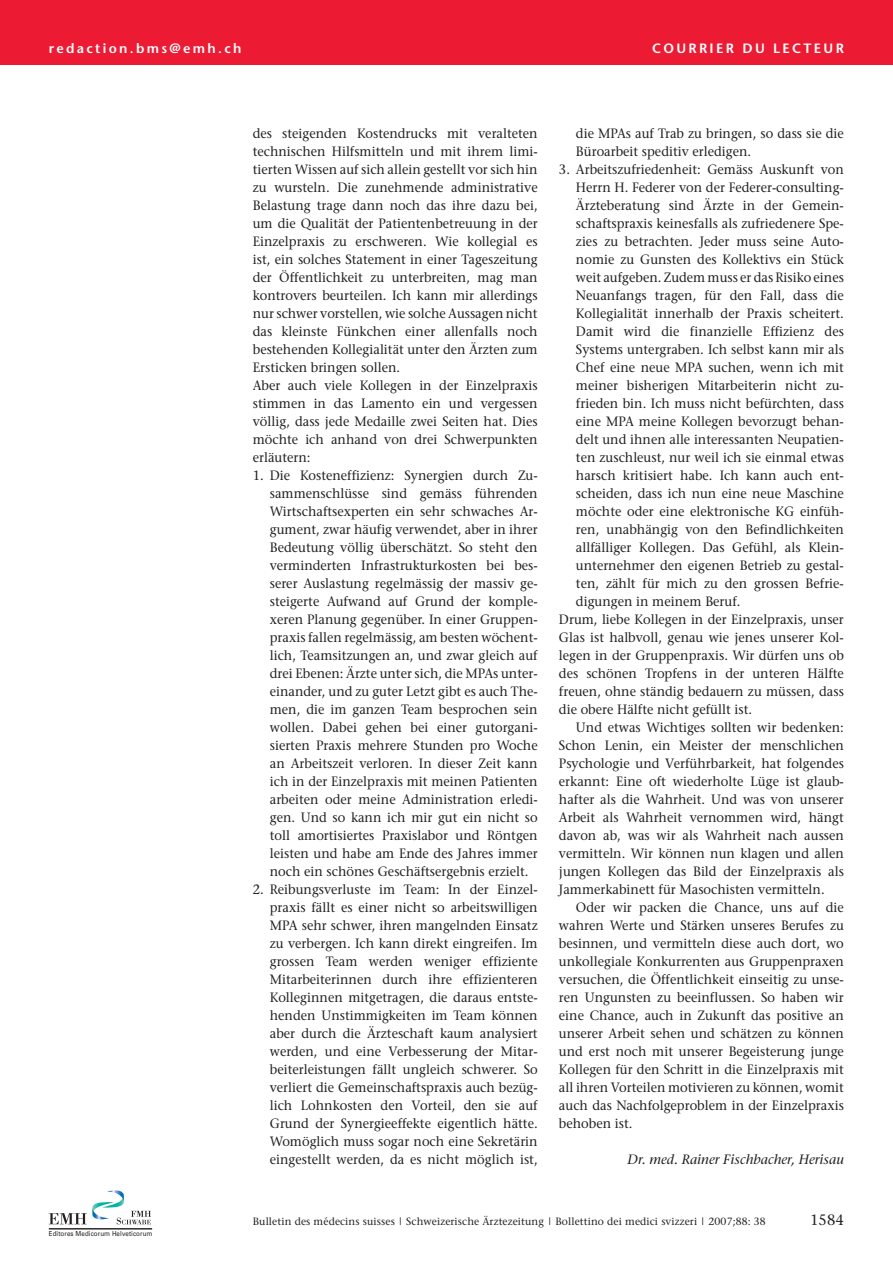
<style>
.page{position:relative;width:893px;height:1263px;background:#fff}
.page>*{position:absolute;margin:0;border:0;box-sizing:border-box;transform-origin:0 0}
.t1{font:15px "Stone Serif";color:#231f20}
.t2{font:13.5px/18px "Stone Serif";color:#231f20;scale:.95 1}
.t3{font:600 13.5px "Stone Sans";letter-spacing:.17em;color:#fff}
.t4{font:italic 13.5px "Stone Serif";color:#231f20}
.t5{font:10.5px "Stone Serif";letter-spacing:.01em;color:#231f20}
.t6{font:6.9px "Univers";letter-spacing:.015em;color:#231f20;scale:.9 1}
</style>
<div class="page">
<svg style="left:49px;top:1190px;width:102px;height:34px"></svg>
<hr style="left:49px;top:1228px;width:103px;height:1px;background:#231f20">
<div style="left:0;top:0;width:893px;height:64px;background:#ed1a33"></div>
<p class="t3" style="left:49px;top:42px;width:194px">redaction.bms@emh.ch</p>
<p class="t3" style="left:652px;top:42px;width:193px">COURRIER DU LECTEUR</p>
<p class="t2" style="left:253px;top:126px;width:301px">des steigenden Kostendrucks mit veralteten technischen Hilfsmitteln und mit ihrem limi&shy;tierten Wissen auf sich allein gestellt vor sich hin zu wursteln. Die zunehmende administrative Belastung trage dann noch das ihre dazu bei, um die Qualität der Patientenbetreuung in der Einzelpraxis zu erschweren. Wie kollegial es ist, ein solches Statement in einer Tageszeitung der Öffentlichkeit zu unterbreiten, mag man kontrovers beurteilen. Ich kann mir allerdings nur schwer vorstellen, wie solche Aussagen nicht das kleinste Fünkchen einer allenfalls noch bestehenden Kollegialität unter den Ärzten zum Ersticken bringen sollen.<br>Aber auch viele Kollegen in der Einzelpraxis stimmen in das Lamento ein und vergessen völlig, dass jede Medaille zwei Seiten hat. Dies möchte ich anhand von drei Schwerpunkten erläutern:</p>
<p class="t2" style="left:270px;top:468px;width:283px;text-align:justify;text-indent:-17px">1. Die Kosteneffizienz: Synergien durch Zu&shy;sammenschlüsse sind gemäss führenden Wirtschaftsexperten ein sehr schwaches Ar&shy;gument, zwar häufig verwendet, aber in ihrer Bedeutung völlig überschätzt. So steht den verminderten Infrastrukturkosten bei bes&shy;serer Auslastung regelmässig der massiv ge&shy;steigerte Aufwand auf Grund der komple&shy;xeren Planung gegenüber. In einer Gruppen&shy;praxis fallen regelmässig, am besten wöchent&shy;lich, Teamsitzungen an, und zwar gleich auf drei Ebenen: Ärzte unter sich, die MPAs unter&shy;einander, und zu guter Letzt gibt es auch The&shy;men, die im ganzen Team besprochen sein wollen. Dabei gehen bei einer gutorgani&shy;sierten Praxis mehrere Stunden pro Woche an Arbeitszeit verloren. In dieser Zeit kann ich in der Einzelpraxis mit meinen Patienten arbeiten oder meine Administration erledi&shy;gen. Und so kann ich mir gut ein nicht so toll amortisiertes Praxislabor und Röntgen leisten und habe am Ende des Jahres immer noch ein schönes Geschäftsergebnis erzielt.</p>
<p class="t2" style="left:270px;top:881px;width:283px;text-align:justify;text-indent:-17px">2. Reibungsverluste im Team: In der Einzel&shy;praxis fällt es einer nicht so arbeitswilligen MPA sehr schwer, ihren mangelnden Einsatz zu verbergen. Ich kann direkt eingreifen. Im grossen Team werden weniger effiziente Mitarbeiterinnen durch ihre effizienteren Kolleginnen mitgetragen, die daraus entste&shy;henden Unstimmigkeiten im Team können aber durch die Ärzteschaft kaum analysiert werden, und eine Verbesserung der Mitar&shy;beiterleistungen fällt ungleich schwerer. So verliert die Gemeinschaftspraxis auch bezüg&shy;lich Lohnkosten den Vorteil, den sie auf Grund der Synergieeffekte eigentlich hätte.<br>Womöglich muss sogar noch eine Sekretärin eingestellt werden, da es nicht möglich ist,</p>
<p class="t2" style="left:576px;top:125px;width:283px">die MPAs auf Trab zu bringen, so dass sie die<br>Büroarbeit speditiv erledigen.</p>
<p class="t2" style="left:559px;top:161px;width:301px">3. Arbeitszufriedenheit: Gemäss Auskunft von</p>
<p class="t2" style="left:576px;top:179px;width:283px">Herrn H. Federer von der Federer-consulting-</p>
<p class="t2" style="left:576px;top:197px;width:283px">Ärzteberatung sind Ärzte in der Gemein-</p>
<p class="t2" style="left:576px;top:215px;width:283px">schaftspraxis keinesfalls als zufriedenere Spe-</p>
<p class="t2" style="left:576px;top:233px;width:283px">zies zu betrachten. Jeder muss seine Auto-</p>
<p class="t2" style="left:576px;top:251px;width:283px">nomie zu Gunsten des Kollektivs ein Stück</p>
<p class="t2" style="left:576px;top:269px;width:283px">weit aufgeben. Zudem muss er das Risiko eines</p>
<p class="t2" style="left:576px;top:287px;width:283px">Neuanfangs tragen, für den Fall, dass die</p>
<p class="t2" style="left:576px;top:305px;width:283px">Kollegialität innerhalb der Praxis scheitert.</p>
<p class="t2" style="left:576px;top:323px;width:283px">Damit wird die finanzielle Effizienz des</p>
<p class="t2" style="left:576px;top:341px;width:283px">Systems untergraben. Ich selbst kann mir als</p>
<p class="t2" style="left:576px;top:359px;width:283px">Chef eine neue MPA suchen, wenn ich mit</p>
<p class="t2" style="left:576px;top:377px;width:283px">meiner bisherigen Mitarbeiterin nicht zu-</p>
<p class="t2" style="left:576px;top:395px;width:283px">frieden bin. Ich muss nicht befürchten, dass</p>
<p class="t2" style="left:576px;top:413px;width:283px">eine MPA meine Kollegen bevorzugt behan-</p>
<p class="t2" style="left:576px;top:431px;width:283px">delt und ihnen alle interessanten Neupatien-</p>
<p class="t2" style="left:576px;top:449px;width:283px">ten zuschleust, nur weil ich sie einmal etwas</p>
<p class="t2" style="left:576px;top:467px;width:283px">harsch kritisiert habe. Ich kann auch ent-</p>
<p class="t2" style="left:576px;top:485px;width:283px">scheiden, dass ich nun eine neue Maschine</p>
<p class="t2" style="left:576px;top:503px;width:283px">möchte oder eine elektronische KG einfüh-</p>
<p class="t2" style="left:576px;top:521px;width:283px">ren, unabhängig von den Befindlichkeiten</p>
<p class="t2" style="left:576px;top:539px;width:283px">allfälliger Kollegen. Das Gefühl, als Klein-</p>
<p class="t2" style="left:576px;top:557px;width:283px">unternehmer den eigenen Betrieb zu gestal-</p>
<p class="t2" style="left:576px;top:575px;width:283px">ten, zählt für mich zu den grossen Befrie-</p>
<p class="t2" style="left:576px;top:593px;width:175px">digungen in meinem Beruf.</p>
<p class="t2" style="left:559px;top:611px;width:301px">Drum, liebe Kollegen in der Einzelpraxis, unser</p>
<p class="t2" style="left:559px;top:629px;width:301px">Glas ist halbvoll, genau wie jenes unserer Kol-</p>
<p class="t2" style="left:559px;top:647px;width:301px">legen in der Gruppenpraxis. Wir dürfen uns ob</p>
<p class="t2" style="left:559px;top:665px;width:301px">des schönen Tropfens in der unteren Hälfte</p>
<p class="t2" style="left:559px;top:683px;width:301px">freuen, ohne ständig bedauern zu müssen, dass</p>
<p class="t2" style="left:559px;top:701px;width:205px">die obere Hälfte nicht gefüllt ist.</p>
<p class="t2" style="left:576px;top:719px;width:283px">Und etwas Wichtiges sollten wir bedenken:</p>
<p class="t2" style="left:559px;top:737px;width:301px">Schon Lenin, ein Meister der menschlichen</p>
<p class="t2" style="left:559px;top:755px;width:301px">Psychologie und Verführbarkeit, hat folgendes</p>
<p class="t2" style="left:559px;top:773px;width:301px">erkannt: Eine oft wiederholte Lüge ist glaub-</p>
<p class="t2" style="left:559px;top:791px;width:301px">hafter als die Wahrheit. Und was von unserer</p>
<p class="t2" style="left:559px;top:809px;width:301px">Arbeit als Wahrheit vernommen wird, hängt</p>
<p class="t2" style="left:559px;top:827px;width:301px">davon ab, was wir als Wahrheit nach aussen</p>
<p class="t2" style="left:559px;top:845px;width:301px">vermitteln. Wir können nun klagen und allen</p>
<p class="t2" style="left:559px;top:863px;width:301px">jungen Kollegen das Bild der Einzelpraxis als</p>
<p class="t2" style="left:559px;top:881px;width:281px">Jammerkabinett für Masochisten vermitteln.</p>
<p class="t2" style="left:576px;top:899px;width:283px">Oder wir packen die Chance, uns auf die</p>
<p class="t2" style="left:559px;top:917px;width:301px">wahren Werte und Stärken unseres Berufes zu</p>
<p class="t2" style="left:559px;top:935px;width:301px">besinnen, und vermitteln diese auch dort, wo</p>
<p class="t2" style="left:559px;top:953px;width:301px">unkollegiale Konkurrenten aus Gruppenpraxen</p>
<p class="t2" style="left:559px;top:971px;width:301px">versuchen, die Öffentlichkeit einseitig zu unse-</p>
<p class="t2" style="left:559px;top:989px;width:301px">ren Ungunsten zu beeinflussen. So haben wir</p>
<p class="t2" style="left:559px;top:1007px;width:301px">eine Chance, auch in Zukunft das positive an</p>
<p class="t2" style="left:559px;top:1025px;width:301px">unserer Arbeit sehen und schätzen zu können</p>
<p class="t2" style="left:559px;top:1043px;width:301px">und erst noch mit unserer Begeisterung junge</p>
<p class="t2" style="left:559px;top:1061px;width:301px">Kollegen für den Schritt in die Einzelpraxis mit</p>
<p class="t2" style="left:559px;top:1079px;width:301px">all ihren Vorteilen motivieren zu können, womit</p>
<p class="t2" style="left:559px;top:1097px;width:301px">auch das Nachfolgeproblem in der Einzelpraxis</p>
<p class="t2" style="left:559px;top:1115px;width:79px">behoben ist.</p>
<p class="t4" style="left:627px;top:1154px;width:218px">Dr. med. Rainer Fischbacher, Herisau</p>
<p class="t6" style="left:49px;top:1229px;width:117px">Editores Medicorum Helveticorum</p>
<p class="t5" style="left:253px;top:1217px;width:515px">Bulletin des médecins suisses | Schweizerische Ärztezeitung | Bollettino dei medici svizzeri | 2007;88: 38</p>
<p class="t1" style="left:810px;top:1213px;width:35px">1584</p>
</div>
